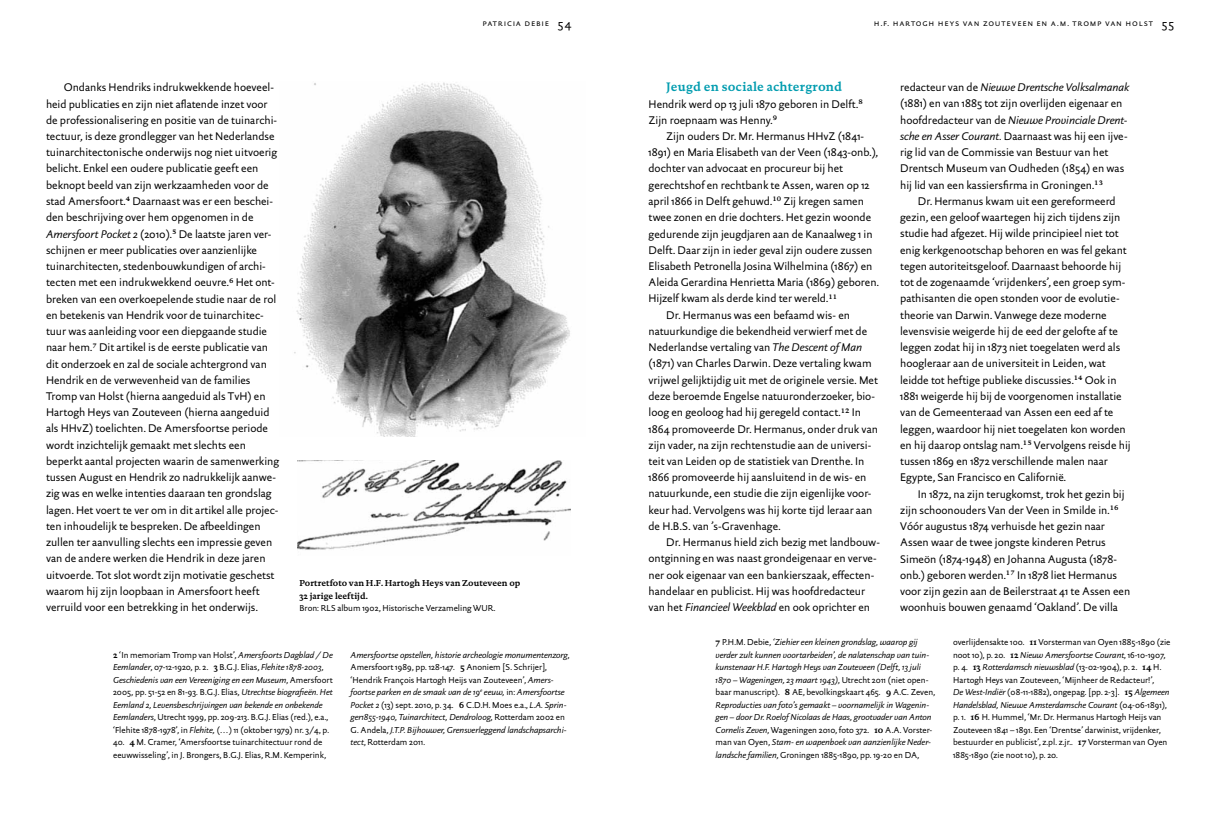
<style>
.page{position:relative;width:1205px;height:815px;background:#fff}
.page>*{position:absolute;margin:0;border:0;box-sizing:border-box;transform-origin:0 0}
.t1{font:700 12.5px "DTL Documenta ST";letter-spacing:.01em;color:#009caf}
.t2{font:11.25px/16.2px "DTL Documenta Sans ST";color:#000}
.t3{font:8.75px/12.5px "DTL Documenta Sans ST";color:#000}
.t4{font:italic 8.75px/12.5px "DTL Documenta Sans ST";letter-spacing:-.005em;color:#000}
.t5{font:8.75px "DTL Documenta Sans T Caps";letter-spacing:.085em;color:#000}
.t6{font:700 8.75px/12.5px "DTL Documenta ST";color:#000}
.s1{font-size:12.5px}
.s2{font-style:italic}
.s3{font-family:"DTL Documenta ST";font-weight:700}
.s4{font-style:normal}
.s5{font-family:"DTL Documenta ST";font-weight:700;font-style:normal}
</style>
<div class="page">
<img style="left:294px;top:82px;width:276px;height:354px">
<img style="left:298px;top:461px;width:272px;height:89px">
<p class="t5" style="left:482px;top:18px;width:91px">patricia debie <span class="s1">54</span></p>
<p class="t2" style="left:46px;top:79px;width:234px;text-indent:18px">Ondanks Hendriks indrukwekkende hoeveel&shy;heid publicaties en zijn niet aflatende inzet voor de professionalisering en positie van de tuinarchi&shy;tectuur, is deze grondlegger van het Nederlandse tuinarchitectonische onderwijs nog niet uitvoerig belicht. Enkel een oudere publicatie geeft een beknopt beeld van zijn werkzaamheden voor de stad Amersfoort.<sup>4</sup> Daarnaast was er een beschei&shy;den beschrijving over hem opgenomen in de <span class="s2">Amersfoort Pocket 2</span> (2010).<sup>5</sup> De laatste jaren ver&shy;schijnen er meer publicaties over aanzienlijke tuinarchitecten, stedenbouwkundigen of archi&shy;tecten met een indrukwekkend oeuvre.<sup>6</sup> Het ont&shy;breken van een overkoepelende studie naar de rol en betekenis van Hendrik voor de tuinarchitec&shy;tuur was aanleiding voor een diepgaande studie naar hem.<sup>7</sup> Dit artikel is de eerste publicatie van dit onderzoek en zal de sociale achtergrond van Hendrik en de verwevenheid van de families Tromp van Holst (hierna aangeduid als TvH) en Hartogh Heys van Zouteveen (hierna aangeduid als HHvZ) toelichten. De Amersfoortse periode wordt inzichtelijk gemaakt met slechts een beperkt aantal projecten waarin de samenwerking tussen August en Hendrik zo nadrukkelijk aanwe&shy;zig was en welke intenties daaraan ten grondslag lagen. Het voert te ver om in dit artikel alle projec&shy;ten inhoudelijk te bespreken. De afbeeldingen zullen ter aanvulling slechts een impressie geven van de andere werken die Hendrik in deze jaren uitvoerde. Tot slot wordt zijn motivatie geschetst waarom hij zijn loopbaan in Amersfoort heeft verruild voor een betrekking in het onderwijs.</p>
<p class="t6" style="left:299px;top:577px;width:222px">Portretfoto van H.F. Hartogh Heys van Zouteveen op<br>32 jarige leeftijd.</p>
<p class="t3" style="left:299px;top:602px;width:198px">Bron: RLS album 1902, Historische Verzameling WUR.</p>
<p class="t3" style="left:113px;top:648px;width:221px"><span class="s3">2</span> ‘In memoriam Tromp van Holst’, <span class="s2">Amersfoorts Dagblad / De Eemlander</span>, 07-12-1920, p. 2. <span class="s3">3</span> B.G.J. Elias, <span class="s2">Flehite 1878-2003, Geschiedenis van een Vereeniging en een Museum</span>, Amersfoort 2005, pp. 51-52 en 81-93. B.G.J. Elias, <span class="s2">Utrechtse biografieën. Het Eemland 2, Levensbeschrijvingen van bekende en onbekende Eemlanders</span>, Utrecht 1999, pp. 209-213. B.G.J. Elias (red.), e.a., ‘Flehite 1878-1978’, in <span class="s2">Flehite,</span> (…) 11 (oktober 1979) nr. 3/4, p.</p>
<p class="t3" style="left:113px;top:736px;width:214px">40. <span class="s3">4</span> M. Cramer, ‘Amersfoortse tuinarchitectuur rond de eeuwwisseling’, in J. Brongers, B.G.J. Elias, R.M. Kemperink,</p>
<p class="t4" style="left:350px;top:648px;width:220px">Amersfoortse opstellen, historie archeologie monumentenzorg<span class="s4">, Amersfoort 1989, pp. 128-147.</span> <span class="s5">5</span> <span class="s4">Anoniem [S. Schrijer], ‘Hendrik François Hartogh Heijs van Zouteveen’,</span> Amers&shy;foortse parken en de smaak van de 19<sup>e</sup> eeuw, <span class="s4">in:</span> Amersfoortse Pocket 2 <span class="s4">(13) sept. 2010, p. 34.</span> <span class="s5">6</span> <span class="s4">C.D.H. Moes e.a.,</span> L.A. Sprin&shy;ger1855-1940, Tuinarchitect, Dendroloog<span class="s4">, Rotterdam 2002 en G. Andela,</span> J.T.P. Bijhouwer, Grensverleggend landschapsarchi&shy;tect<span class="s4">, Rotterdam 2011.</span></p>
<p class="t5" style="left:874px;top:18px;width:301px">h.f. hartogh heys van zouteveen en a.m. tromp van holst <span class="s1">55</span></p>
<p class="t1" style="left:666px;top:79px;width:177px">Jeugd en sociale achtergrond</p>
<p class="t2" style="left:648px;top:95px;width:216px">Hendrik werd op 13 juli 1870 geboren in Delft.<sup>8<br></sup>Zijn roepnaam was Henny.<sup>9</sup></p>
<p class="t2" style="left:666px;top:128px;width:199px">Zijn ouders Dr. Mr. Hermanus HHvZ (1841-</p>
<p class="t2" style="left:648px;top:144px;width:231px">1891) en Maria Elisabeth van der Veen (1843-onb.),</p>
<p class="t2" style="left:648px;top:160px;width:196px">dochter van advocaat en procureur bij het</p>
<p class="t2" style="left:648px;top:177px;width:222px">gerechtshof en rechtbank te Assen, waren op 12</p>
<p class="t2" style="left:648px;top:193px;width:217px">april 1866 in Delft gehuwd.<sup>10</sup> Zij kregen samen</p>
<p class="t2" style="left:648px;top:209px;width:224px">twee zonen en drie dochters. Het gezin woonde</p>
<p class="t2" style="left:648px;top:225px;width:226px">gedurende zijn jeugdjaren aan de Kanaalweg 1 in</p>
<p class="t2" style="left:648px;top:242px;width:225px">Delft. Daar zijn in ieder geval zijn oudere zussen</p>
<p class="t2" style="left:648px;top:258px;width:225px">Elisabeth Petronella Josina Wilhelmina (1867) en</p>
<p class="t2" style="left:648px;top:274px;width:232px">Aleida Gerardina Henrietta Maria (1869) geboren.</p>
<p class="t2" style="left:648px;top:290px;width:190px">Hijzelf kwam als derde kind ter wereld.<sup>11</sup></p>
<p class="t2" style="left:666px;top:307px;width:185px">Dr. Hermanus was een befaamd wis- en</p>
<p class="t2" style="left:648px;top:323px;width:220px">natuurkundige die bekendheid verwierf met de</p>
<p class="t2" style="left:648px;top:339px;width:215px">Nederlandse vertaling van <span class="s2">The Descent of Man</span></p>
<p class="t2" style="left:648px;top:355px;width:225px">(1871) van Charles Darwin. Deze vertaling kwam</p>
<p class="t2" style="left:648px;top:372px;width:231px">vrijwel gelijktijdig uit met de originele versie. Met</p>
<p class="t2" style="left:648px;top:388px;width:228px">deze beroemde Engelse natuuronderzoeker, bio-</p>
<p class="t2" style="left:648px;top:404px;width:214px">loog en geoloog had hij geregeld contact.<sup>12</sup> In</p>
<p class="t2" style="left:648px;top:420px;width:231px">1864 promoveerde Dr. Hermanus, onder druk van</p>
<p class="t2" style="left:648px;top:437px;width:224px">zijn vader, na zijn rechtenstudie aan de universi-</p>
<p class="t2" style="left:648px;top:453px;width:217px">teit van Leiden op de statistiek van Drenthe. In</p>
<p class="t2" style="left:648px;top:469px;width:219px">1866 promoveerde hij aansluitend in de wis- en</p>
<p class="t2" style="left:648px;top:485px;width:224px">natuurkunde, een studie die zijn eigenlijke voor-</p>
<p class="t2" style="left:648px;top:502px;width:225px">keur had. Vervolgens was hij korte tijd leraar aan</p>
<p class="t2" style="left:648px;top:518px;width:134px">de H.B.S. van ’s-Gravenhage.</p>
<p class="t2" style="left:666px;top:534px;width:215px">Dr. Hermanus hield zich bezig met landbouw-</p>
<p class="t2" style="left:648px;top:550px;width:230px">ontginning en was naast grondeigenaar en verve-</p>
<p class="t2" style="left:648px;top:567px;width:227px">ner ook eigenaar van een bankierszaak, effecten-</p>
<p class="t2" style="left:648px;top:583px;width:218px">handelaar en publicist. Hij was hoofdredacteur</p>
<p class="t2" style="left:648px;top:599px;width:223px">van het <span class="s2">Financieel Weekblad</span> en ook oprichter en</p>
<p class="t2" style="left:900px;top:79px;width:231px">redacteur van de <span class="s2">Nieuwe Drentsche Volksalmanak </span>(1881) en van 1885 tot zijn overlijden eigenaar en hoofdredacteur van de <span class="s2">Nieuwe Provinciale Drent&shy;sche en Asser Courant.</span> Daarnaast was hij een ijve&shy;rig lid van de Commissie van Bestuur van het Drentsch Museum van Oudheden (1854) en was hij lid van een kassiersfirma in Groningen.<sup>13</sup></p>
<p class="t2" style="left:900px;top:193px;width:232px;text-indent:18px">Dr. Hermanus kwam uit een gereformeerd gezin, een geloof waartegen hij zich tijdens zijn studie had afgezet. Hij wilde principieel niet tot enig kerkgenootschap behoren en was fel gekant tegen autoriteitsgeloof. Daarnaast behoorde hij tot de zogenaamde ‘vrijdenkers’, een groep sym&shy;pathisanten die open stonden voor de evolutie&shy;theorie van Darwin. Vanwege deze moderne levensvisie weigerde hij de eed der gelofte af te leggen zodat hij in 1873 niet toegelaten werd als hoogleraar aan de universiteit in Leiden, wat leidde tot heftige publieke discussies.<sup>14</sup> Ook in 1881 weigerde hij bij de voorgenomen installatie van de Gemeenteraad van Assen een eed af te leggen, waardoor hij niet toegelaten kon worden en hij daarop ontslag nam.<sup>15</sup> Vervolgens reisde hij tussen 1869 en 1872 verschillende malen naar Egypte, San Francisco en Californië.</p>
<p class="t2" style="left:900px;top:485px;width:232px;text-indent:18px">In 1872, na zijn terugkomst, trok het gezin bij zijn schoonouders Van der Veen in Smilde in.<sup>16<br></sup>Vóór augustus 1874 verhuisde het gezin naar Assen waar de twee jongste kinderen Petrus Simeön (1874-1948) en Johanna Augusta (1878- onb.) geboren werden.<sup>17</sup> In 1878 liet Hermanus voor zijn gezin aan de Beilerstraat 41 te Assen een woonhuis bouwen genaamd ‘Oakland’. De villa</p>
<p class="t4" style="left:715px;top:636px;width:221px"><span class="s5">7</span> <span class="s4">P.H.M. Debie,</span> ‘Ziehier een kleinen grondslag, waarop gij verder zult kunnen voortarbeiden’, de nalatenschap van tuin&shy;kunstenaar H.F. Hartogh Heys van Zouteveen (Delft, 13 juli 1870 – Wageningen, 23 maart 1943)<span class="s4">, Utrecht 2011 (niet open&shy;baar manuscript).</span> <span class="s5">8</span> <span class="s4">AE, bevolkingskaart 465.</span> <span class="s5">9</span> <span class="s4">A.C. Zeven, </span>Reproducties van foto’s gemaakt – voornamelijk in Wagenin&shy;gen – door Dr. Roelof Nicolaas de Haas, grootvader van Anton Cornelis Zeven<span class="s4">, Wageningen 2010, foto 372.</span> <span class="s5">10</span> <span class="s4">A.A. Vorster&shy;man van Oyen,</span> Stam- en wapenboek van aanzienlijke Neder&shy;landsche familien<span class="s4">, Groningen 1885-1890, pp. 19-20 en DA,</span></p>
<p class="t3" style="left:953px;top:636px;width:219px">overlijdensakte 100. <span class="s3">11</span> Vorsterman van Oyen 1885-1890 (zie noot 10), p. 20. <span class="s3">12</span> <span class="s2">Nieuw Amersfoortse Courant</span>, 16-10-1907, p. 4. <span class="s3">13</span> <span class="s2">Rotterdamsch nieuwsblad</span> (13-02-1904), p. 2. <span class="s3">14</span> H.<br>Hartogh Heys van Zouteveen, ‘Mijnheer de Redacteur!’,<br><span class="s2">De West-Indiër</span> (08-11-1882), ongepag. [pp. 2-3]. <span class="s3">15</span> <span class="s2">Algemeen Handelsblad, Nieuwe Amsterdamsche Courant</span> (04-06-1891), p. 1. <span class="s3">16</span> H. Hummel, ‘Mr. Dr. Hermanus Hartogh Heijs van Zouteveen 1841 – 1891. Een ‘Drentse’ darwinist, vrijdenker, bestuurder en publicist’, z.pl. z.jr.. <span class="s3">17</span> Vorsterman van Oyen 1885-1890 (zie noot 10), p. 20.</p>
</div>
